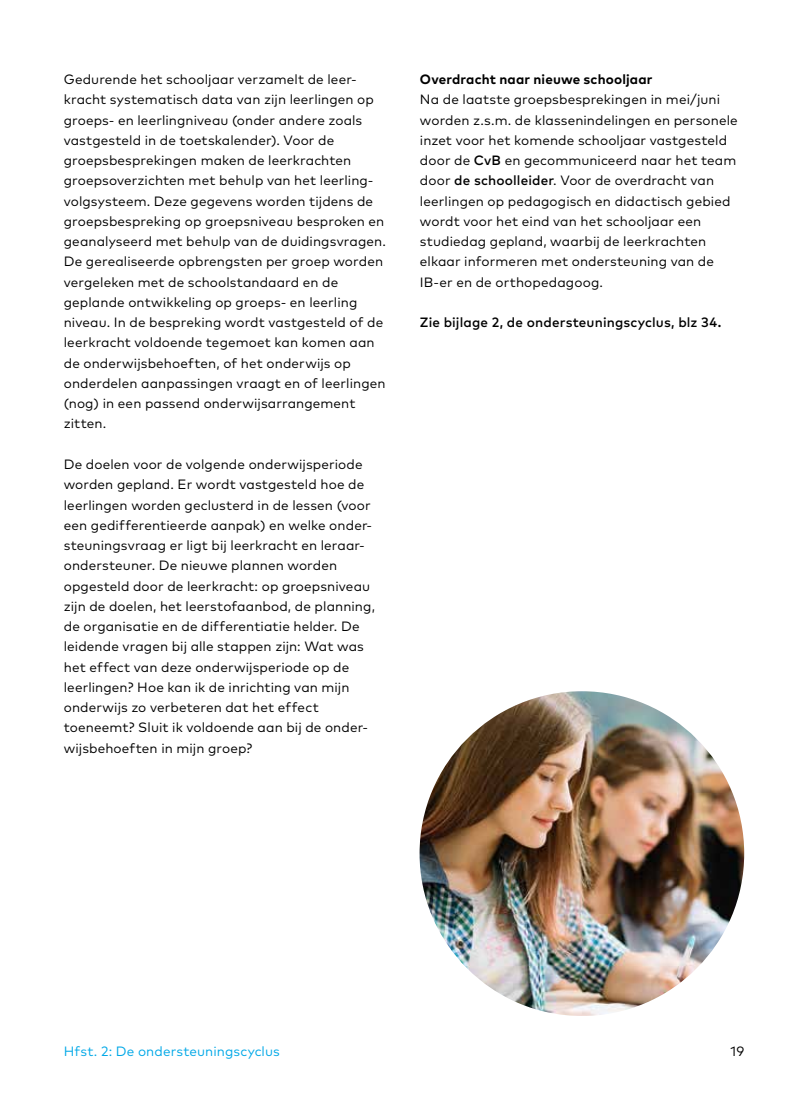
<style>
.page{position:relative;width:808px;height:1106px;background:#fff}
.page>*{position:absolute;margin:0;border:0;box-sizing:border-box;transform-origin:0 0}
.t1{font:13.5px/20.2px "Mark OT";letter-spacing:.01em;color:#000}
.t2{font:500 13.5px "Mark OT";letter-spacing:.01em;color:#000}
.t3{font:700 13.5px "Mark OT";letter-spacing:.01em;color:#000}
.t4{font:13.5px "Mark OT";letter-spacing:.01em;color:#00a8e7}
.s1{font-weight:500}
</style>
<div class="page">
<img style="left:420px;top:691px;width:324px;height:325px;border-radius:162px">
<p class="t1" style="left:64px;top:69px;width:324px">Gedurende het schooljaar verzamelt de leer&shy;kracht systematisch data van zijn leerlingen op groeps- en leerlingniveau (onder andere zoals vastgesteld in de toetskalender). Voor de groepsbesprekingen maken de leerkrachten groepsoverzichten met behulp van het leerling&shy;volgsysteem. Deze gegevens worden tijdens de groepsbespreking op groepsniveau besproken en geanalyseerd met behulp van de duidingsvragen.<br>De gerealiseerde opbrengsten per groep worden vergeleken met de schoolstandaard en de geplande ontwikkeling op groeps- en leerling niveau. In de bespreking wordt vastgesteld of de leerkracht voldoende tegemoet kan komen aan de onderwijsbehoeften, of het onderwijs op onderdelen aanpassingen vraagt en of leerlingen (nog) in een passend onderwijsarrangement zitten.</p>
<p class="t1" style="left:64px;top:454px;width:313px">De doelen voor de volgende onderwijsperiode worden gepland. Er wordt vastgesteld hoe de leerlingen worden geclusterd in de lessen (voor een gedifferentieerde aanpak) en welke onder&shy;steuningsvraag er ligt bij leerkracht en leraar&shy;ondersteuner. De nieuwe plannen worden opgesteld door de leerkracht: op groepsniveau zijn de doelen, het leerstofaanbod, de planning, de organisatie en de differentiatie helder. De leidende vragen bij alle stappen zijn: Wat was het effect van deze onderwijsperiode op de leerlingen? Hoe kan ik de inrichting van mijn onderwijs zo verbeteren dat het effect toeneemt? Sluit ik voldoende aan bij de onder&shy;wijsbehoeften in mijn groep?</p>
<p class="t3" style="left:420px;top:71px;width:234px">Overdracht naar nieuwe schooljaar</p>
<p class="t1" style="left:420px;top:89px;width:319px">Na de laatste groepsbesprekingen in mei/juni worden z.s.m. de klassenindelingen en personele inzet voor het komende schooljaar vastgesteld door de <span class="s1">CvB</span> en gecommuniceerd naar het team door <span class="s1">de schoolleider</span>. Voor de overdracht van leerlingen op pedagogisch en didactisch gebied wordt voor het eind van het schooljaar een studiedag gepland, waarbij de leerkrachten elkaar informeren met ondersteuning van de IB-er en de orthopedagoog.</p>
<p class="t2" style="left:420px;top:314px;width:303px">Zie bijlage 2, de ondersteuningscyclus, blz 34.</p>
<p class="t4" style="left:64px;top:1043px;width:217px">Hfst. 2: De ondersteuningscyclus</p>
<p class="t1" style="left:730px;top:1041px;width:15px">19</p>
</div>
